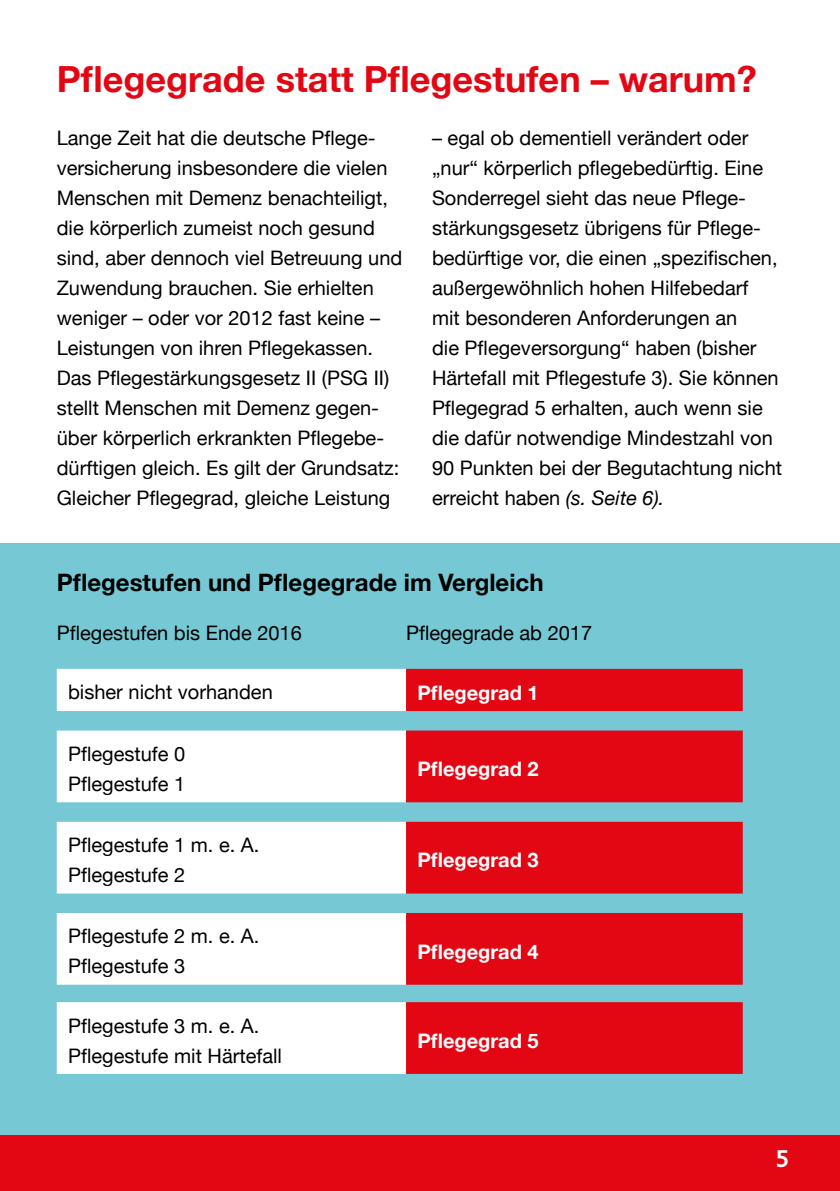
<style>
.page{position:relative;width:840px;height:1191px;background:#fff}
.page>*{position:absolute;margin:0;border:0;box-sizing:border-box;transform-origin:0 0}
.t1{font:700 36px "Helvetica Neue";color:#e30613}
.t2{font:700 24px "Helvetica Neue";color:#000}
.t3{font:700 24px "Oblik";color:#fff}
.t4{font:20px/30px "Helvetica Neue";color:#000}
.t5{font:700 20px "Helvetica Neue";color:#fff}
.s1{font-style:italic}
</style>
<div class="page">
<div style="left:0;top:1134px;width:839px;height:57px;background:#e30613"></div>
<div style="left:0;top:543px;width:839px;height:591px;background:#76c8d4"></div>
<svg style="left:57px;top:669px;width:349px;height:405px;fill:#fff"></svg>
<svg style="left:406px;top:669px;width:336px;height:405px;fill:#e30613"></svg>
<h1 class="t1" style="left:57px;top:51px;width:701px">Pflegegrade statt Pflegestufen – warum?</h1>
<p class="t4" style="left:57px;top:124px;width:347px">Lange Zeit hat die deutsche Pflege&shy;versicherung insbesondere die vielen Menschen mit Demenz benachteiligt, die körperlich zumeist noch gesund sind, aber dennoch viel Betreuung und Zuwendung brauchen. Sie erhielten weniger – oder vor 2012 fast keine – Leistungen von ihren Pflegekassen.<br>Das Pflegestärkungsgesetz II (PSG II) stellt Menschen mit Demenz gegen&shy;über körperlich erkrankten Pflegebe&shy;dürftigen gleich. Es gilt der Grundsatz:<br>Gleicher Pflegegrad, gleiche Leistung</p>
<p class="t4" style="left:432px;top:124px;width:351px">– egal ob dementiell verändert oder „nur“ körperlich pflegebedürftig. Eine Sonderregel sieht das neue Pflege&shy;stärkungsgesetz übrigens für Pflege&shy;bedürftige vor, die einen „spezifischen, außergewöhnlich hohen Hilfebedarf<br>mit besonderen Anforderungen an<br>die Pflegeversorgung“ haben (bisher Härtefall mit Pflegestufe 3). Sie können Pflegegrad 5 erhalten, auch wenn sie die dafür notwendige Mindestzahl von 90 Punkten bei der Begutachtung nicht erreicht haben <span class="s1">(s. Seite 6).</span></p>
<p class="t2" style="left:57px;top:563px;width:488px">Pflegestufen und Pflegegrade im Vergleich</p>
<p class="t4" style="left:57px;top:619px;width:246px">Pflegestufen bis Ende 2016</p>
<p class="t4" style="left:406px;top:619px;width:187px">Pflegegrade ab 2017</p>
<p class="t4" style="left:68px;top:678px;width:206px">bisher nicht vorhanden</p>
<p class="t5" style="left:417px;top:677px;width:123px">Pflegegrad 1</p>
<p class="t4" style="left:68px;top:740px;width:119px">Pflegestufe 0<br>Pflegestufe 1</p>
<p class="t4" style="left:68px;top:831px;width:193px">Pflegestufe 1 m. e. A.<br>Pflegestufe 2</p>
<p class="t4" style="left:68px;top:922px;width:193px">Pflegestufe 2 m. e. A.<br>Pflegestufe 3</p>
<p class="t4" style="left:68px;top:1011px;width:215px">Pflegestufe 3 m. e. A.<br>Pflegestufe mit Härtefall</p>
<p class="t5" style="left:417px;top:753px;width:123px">Pflegegrad 2</p>
<p class="t5" style="left:417px;top:844px;width:123px">Pflegegrad 3</p>
<p class="t5" style="left:417px;top:935px;width:123px">Pflegegrad 4</p>
<p class="t5" style="left:417px;top:1025px;width:123px">Pflegegrad 5</p>
<p class="t3" style="left:776px;top:1144px;width:14px">5</p>
</div>
